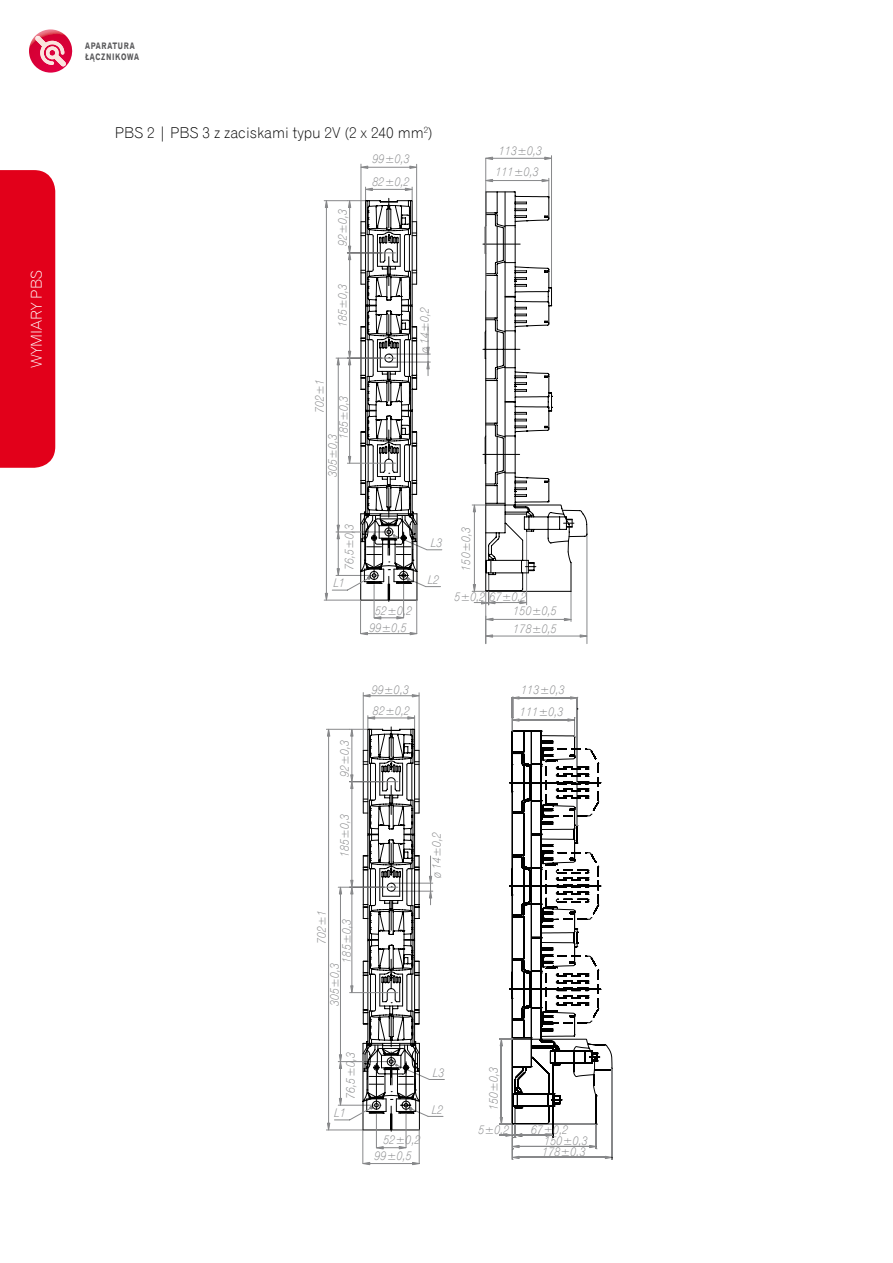
<style>
.page{position:relative;width:893px;height:1263px;background:#fff}
.page>*{position:absolute;margin:0;border:0;box-sizing:border-box;transform-origin:0 0}
.t1{font:15px "Gothic 720 Lt EU";color:#000}
.t2{font:15px "Gothic 720 Lt EU";color:#fff}
.t3{font:italic 12px/21.5px "Gothic 720 Lt EU";color:#87888a}
.t4{font:700 9px/10.8px "Gothic 720 EU";letter-spacing:.1em;color:#58585a;scale:.75 1}
</style>
<div class="page">
<div style="left:0;top:170px;width:55px;height:298px;background:#e2001a"></div>
<svg style="left:29px;top:29px;width:44px;height:44px"></svg>
<hr style="left:587px;top:534px;width:1px;height:110px;background:#87888a">
<hr style="left:551px;top:156px;width:1px;height:132px;background:#87888a">
<hr style="left:493px;top:158px;width:52px;height:1px;background:#87888a">
<svg style="left:485px;top:156px;width:8px;height:4px"></svg>
<svg style="left:544px;top:156px;width:7px;height:4px"></svg>
<hr style="left:485px;top:158px;width:1px;height:132px;background:#87888a">
<hr style="left:370px;top:1163px;width:43px;height:1px;background:#87888a">
<svg style="left:362px;top:1161px;width:9px;height:4px"></svg>
<svg style="left:412px;top:1161px;width:8px;height:4px"></svg>
<hr style="left:376px;top:1114px;width:1px;height:33px;background:#87888a">
<hr style="left:406px;top:1114px;width:1px;height:33px;background:#87888a">
<svg style="left:375px;top:1145px;width:32px;height:5px"></svg>
<hr style="left:363px;top:692px;width:1px;height:58px;background:#87888a">
<hr style="left:419px;top:693px;width:1px;height:57px;background:#87888a">
<hr style="left:370px;top:695px;width:42px;height:1px;background:#87888a">
<svg style="left:362px;top:694px;width:9px;height:4px"></svg>
<svg style="left:411px;top:694px;width:9px;height:4px"></svg>
<svg style="left:326px;top:716px;width:119px;height:418px"></svg>
<hr style="left:419px;top:1130px;width:1px;height:33px;background:#87888a">
<hr style="left:363px;top:1130px;width:1px;height:33px;background:#87888a">
<svg style="left:499px;top:696px;width:114px;height:464px"></svg>
<hr style="left:361px;top:164px;width:1px;height:58px;background:#87888a">
<hr style="left:416px;top:164px;width:1px;height:58px;background:#87888a">
<hr style="left:368px;top:167px;width:42px;height:1px;background:#87888a">
<svg style="left:360px;top:165px;width:9px;height:4px"></svg>
<svg style="left:409px;top:165px;width:9px;height:4px"></svg>
<svg style="left:324px;top:178px;width:263px;height:466px"></svg>
<hr style="left:416px;top:600px;width:1px;height:33px;background:#87888a">
<hr style="left:360px;top:600px;width:1px;height:34px;background:#87888a">
<p class="t2" style="left:27px;top:368px;width:100px;rotate:-90deg">WYMIARY PBS</p>
<p class="t4" style="left:85px;top:41px;width:74px">APARATURA<br>ŁĄCZNIKOWA</p>
<p class="t1" style="left:115px;top:124px;width:320px">PBS 2 | PBS 3 z zaciskami typu 2V (2 x 240 mm<sup>2</sup>)</p>
<p class="t3" style="left:373px;top:148px;width:39px">99±0,3</p>
<p class="t3" style="left:332px;top:246px;width:39px;rotate:-90deg">92±0,3</p>
<p class="t3" style="left:332px;top:327px;width:45px;rotate:-90deg">185±0,3</p>
<p class="t3" style="left:308px;top:439px;width:62px;line-height:24.2px;text-indent:26px;rotate:-90deg">702±1<br>185±0,3</p>
<p class="t3" style="left:322px;top:477px;width:45px;rotate:-90deg">305±0,3</p>
<p class="t3" style="left:373px;top:171px;width:39px">82±0,2</p>
<p class="t3" style="left:414px;top:353px;width:48px;rotate:-90deg">ø 14±0,2</p>
<p class="t3" style="left:496px;top:140px;width:48px">113±0,3<br>111±0,3</p>
<p class="t3" style="left:339px;top:570px;width:48px;rotate:-90deg">76,5±0,3</p>
<p class="t3" style="left:333px;top:573px;width:13px">L1</p>
<p class="t3" style="left:369px;top:603px;width:44px;line-height:16.6px;text-align:center">52±0,2<br>99±0,5</p>
<p class="t3" style="left:431px;top:532px;width:13px">L3</p>
<p class="t3" style="left:428px;top:569px;width:13px">L2</p>
<p class="t3" style="left:455px;top:571px;width:45px;rotate:-90deg">150±0,3</p>
<p class="t3" style="left:514px;top:590px;width:45px;line-height:14.5px;text-indent:-59px">5±0,2 67±0,2<br>150±0,5</p>
<p class="t3" style="left:514px;top:618px;width:45px">178±0,5</p>
<p class="t3" style="left:334px;top:777px;width:39px;rotate:-90deg">92±0,3</p>
<p class="t3" style="left:334px;top:857px;width:45px;rotate:-90deg">185±0,3</p>
<p class="t3" style="left:372px;top:679px;width:39px">99±0,3</p>
<p class="t3" style="left:373px;top:700px;width:39px">82±0,2</p>
<p class="t3" style="left:309px;top:962px;width:54px;line-height:25.2px;text-indent:19px;rotate:-90deg">702±1<br>185±0,3</p>
<p class="t3" style="left:324px;top:1006px;width:45px;rotate:-90deg">305±0,3</p>
<p class="t3" style="left:340px;top:1099px;width:48px;rotate:-90deg">76,5±0,3</p>
<p class="t3" style="left:334px;top:1102px;width:13px">L1</p>
<p class="t3" style="left:426px;top:878px;width:48px;rotate:-90deg">ø 14±0,2</p>
<p class="t3" style="left:433px;top:1063px;width:13px">L3</p>
<p class="t3" style="left:432px;top:1099px;width:13px">L2</p>
<p class="t3" style="left:520px;top:680px;width:46px">113±0,3<br>111±0,3</p>
<p class="t3" style="left:483px;top:1110px;width:45px;rotate:-90deg">150±0,3</p>
<p class="t3" style="left:478px;top:1119px;width:33px">5±0,2</p>
<p class="t3" style="left:375px;top:1131px;width:48px;line-height:16.6px;text-indent:9px">52±0,2<br>99±0,5</p>
<p class="t3" style="left:544px;top:1124px;width:45px;line-height:11.4px;text-indent:-13px">67±0,2<br>150±0,3</p>
<p class="t3" style="left:542px;top:1141px;width:45px">178±0,3</p>
</div>
